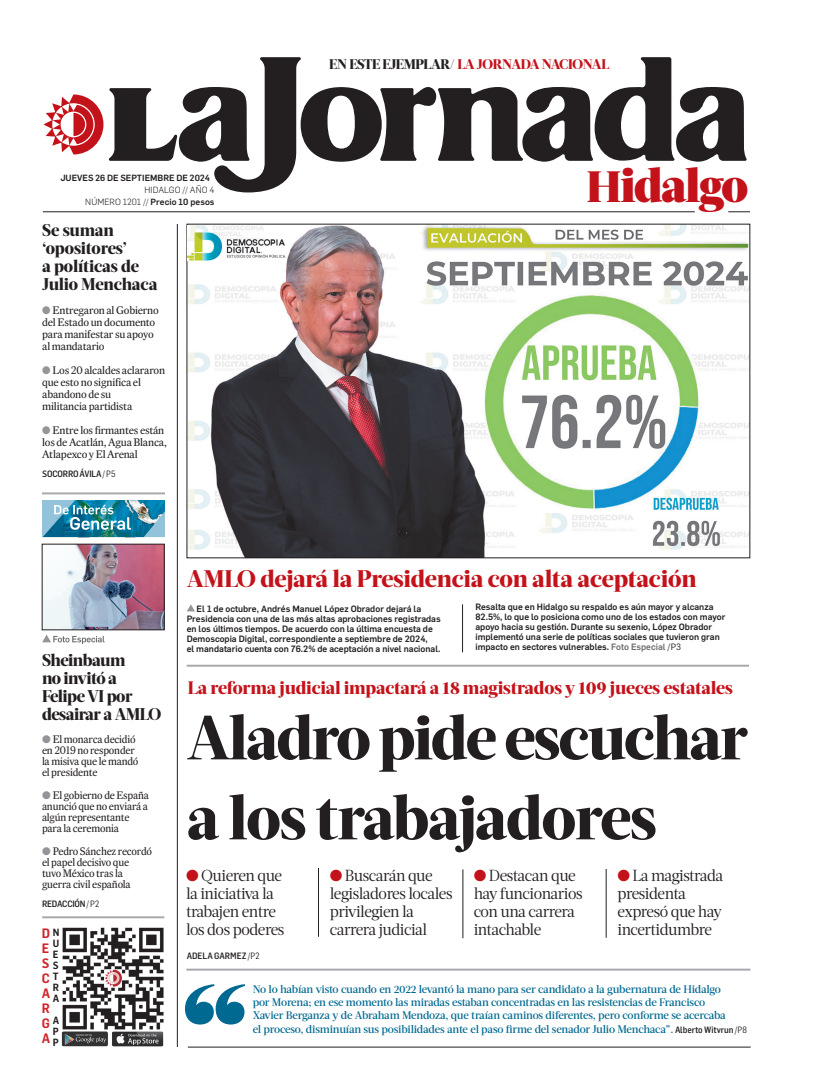
<style>
.page{position:relative;width:822px;height:1089px;background:#fff}
.page>*{position:absolute;margin:0;border:0;box-sizing:border-box;transform-origin:0 0}
.t1{font:800 62px/80px "Acta Headline";letter-spacing:-.03em;color:#231f20}
.t2{font:900 47.8px "Acta Headline";letter-spacing:-.03em;color:#c4121a}
.t3{font:800 24px "Acta Headline";letter-spacing:-.01em;color:#c4121a}
.t4{font:800 18px "Acta Headline";letter-spacing:-.01em;color:#c4121a}
.t5{font:800 17px/18px "Acta Headline";letter-spacing:-.025em;color:#231f20}
.t6{font:16px/18px "Acta Deck";letter-spacing:-.03em;color:#231f20;scale:.96 1}
.t7{font:800 13.9px "Acta Headline";letter-spacing:-.03em;color:#c4121a}
.t8{font:600 13.4px/15.1px "Flama Semicondensed";color:#d1232a;text-align:justify}
.t9{font:11px/11px "Expresso Tx";letter-spacing:-.02em;color:#231f20}
.t10{font:500 11px/13px "Acta Deck";letter-spacing:-.02em;color:#006991}
.t11{font:600 10.3px/11px "Flama Semicondensed";color:#231f20;text-align:justify}
.t12{font:500 9px/10px "Flama";color:#231f20}
.t13{font:500 9px "Flama Semicond";letter-spacing:-.02em;color:#231f20}
.t14{font:500 9px "Flama Semicond";color:#231f20}
.t15{font:300 8.8px/12px "Flama";letter-spacing:.01em;color:#231f20;text-align:right}
.t16{font:500 8.8px "Flama";color:#231f20}
.s1{font-weight:500}
.s2{color:#939598}
.s3{font-weight:400}
.s4{color:#231f20}
.s5{font-size:43.8px}
.s6{color:#6c6d70}
.s7{color:#c4121a}
.s8{font-family:"Flama Semicond";font-size:9px;color:#231f20}
.s9{font-family:"Flama Semicond";font-weight:400;font-size:9px;color:#231f20}
</style>
<div class="page">
<svg style="left:109px;top:57px;width:638px;height:135px"></svg>
<svg style="left:43px;top:94px;width:60px;height:60px"></svg>
<hr style="left:43px;top:212px;width:652px;height:1px;background:#231f20">
<svg style="left:728px;top:212px;width:22px;height:1px"></svg>
<hr style="left:42px;top:916px;width:122px;height:2px;background:#a8a9ad">
<hr style="left:42px;top:492px;width:123px;height:2px;background:#a8a9ad">
<hr style="left:177px;top:224px;width:1px;height:823px;background:#231f20">
<hr style="left:606px;top:869px;width:1px;height:69px;background:#231f20">
<hr style="left:463px;top:869px;width:1px;height:69px;background:#231f20">
<hr style="left:318px;top:868px;width:1px;height:69px;background:#231f20">
<img style="left:189px;top:226px;width:559px;height:330px">
<img style="left:188px;top:226px;width:99px;height:34px">
<svg style="left:187px;top:604px;width:8px;height:7px"></svg>
<hr style="left:187px;top:665px;width:562px;height:2px;background:#a8a9ad">
<img style="left:154px;top:928px;width:10px;height:101px">
<img style="left:63px;top:928px;width:91px;height:101px">
<img style="left:62px;top:1031px;width:101px;height:16px">
<hr style="left:188px;top:1047px;width:563px;height:1px;background:#231f20">
<svg style="left:185px;top:984px;width:60px;height:41px"></svg>
<hr style="left:186px;top:969px;width:564px;height:2px;background:#a8a9ad">
<img style="left:42px;top:500px;width:122px;height:38px">
<svg style="left:42px;top:635px;width:63px;height:9px"></svg>
<img style="left:44px;top:546px;width:118px;height:82px">
<div style="left:42px;top:544px;width:122px;height:86px;border:1px solid #231f20"></div>
<hr style="left:462px;top:604px;width:1px;height:48px;background:#231f20">
<p class="t16" style="left:60px;top:171px;width:151px">JUEVES 26 DE SEPTIEMBRE DE 2024</p>
<p class="t15" style="left:85px;top:183px;width:131px">HIDALGO // AÑO 4<br>NÚMERO 1201 // <span class="s1">Precio 10 pesos</span></p>
<h3 class="t5" style="left:42px;top:222px;width:117px">Se suman ‘opositores’<br>a políticas de<br>Julio Menchaca</h3>
<p class="t9" style="left:42px;top:304px;width:118px;line-height:12px"><span class="s2">●</span> Entregaron al Gobierno del Estado un documento para manifestar su apoyo al mandatario</p>
<p class="t9" style="left:42px;top:364px;width:124px;line-height:12px"><span class="s2">●</span> Los 20 alcaldes aclararon que esto no significa el abandono de su<br>militancia partidista</p>
<p class="t9" style="left:42px;top:424px;width:126px;line-height:12px"><span class="s2">●</span> Entre los firmantes están los de Acatlán, Agua Blanca,<br>Atlapexco y El Arenal</p>
<p class="t13" style="left:42px;top:468px;width:75px">SOCORRO ÁVILA <span class="s3">/ P5</span></p>
<h3 class="t7" style="left:329px;top:56px;width:282px"><span class="s4">EN ESTE EJEMPLAR/</span> LA JORNADA NACIONAL</h3>
<h2 class="t2" style="left:587px;top:157px;width:163px"><span class="s5">H</span>idalgo</h2>
<h3 class="t5" style="left:42px;top:652px;width:121px">Sheinbaum<br>no invitó a<br>Felipe VI por desairar a AMLO</h3>
<p class="t9" style="left:42px;top:734px;width:98px"><span class="s2">●</span> El monarca decidió en 2019 no responder la misiva que le mandó el presidente</p>
<p class="t9" style="left:42px;top:790px;width:108px"><span class="s2">●</span> El gobierno de España anunció que no enviará a algún representante para la ceremonia</p>
<p class="t9" style="left:42px;top:846px;width:112px"><span class="s2">●</span> Pedro Sánchez recordó el papel decisivo que<br>tuvo México tras la guerra civil española</p>
<p class="t13" style="left:42px;top:898px;width:59px">REDACCIÓN<span class="s3">/ P2</span></p>
<p class="t11" style="left:53px;top:926px;width:8px">N U E S T R A</p>
<p class="t11" style="left:53px;top:1014px;width:8px">A P P</p>
<h3 class="t8" style="left:42px;top:925px;width:10px">D E S C A R G A</h3>
<h3 class="t3" style="left:187px;top:564px;width:511px">AMLO dejará la Presidencia con alta aceptación</h3>
<p class="t12" style="left:187px;top:603px;width:256px;text-indent:10px">El 1 de octubre, Andrés Manuel López Obrador dejará la Presidencia con una de las más altas aprobaciones registradas en los últimos tiempos. De acuerdo con la última encuesta de Demoscopia Digital, correspondiente a septiembre de 2024,<br>el mandatario cuenta con 76.2% de aceptación a nivel nacional.</p>
<p class="t12" style="left:475px;top:602px;width:252px">Resalta que en Hidalgo su respaldo es aún mayor y alcanza 82.5%, lo que lo posiciona como uno de los estados con mayor apoyo hacia su gestión. Durante su sexenio, López Obrador implementó una serie de políticas sociales que tuvieron gran impacto en sectores vulnerables. <span class="s6">Foto Especial</span> <span class="s3">/P3</span></p>
<h3 class="t4" style="left:188px;top:677px;width:546px">La reforma judicial impactará a 18 magistrados y 109 jueces estatales</h3>
<h1 class="t1" style="left:187px;top:698px;width:563px">Aladro pide escuchar a los trabajadores</h1>
<h3 class="t6" style="left:186px;top:867px;width:104px"><span class="s7">●</span> Quieren que la iniciativa la trabajen entre los dos poderes</h3>
<h3 class="t6" style="left:330px;top:867px;width:129px"><span class="s7">●</span> Buscarán que legisladores locales privilegien la carrera judicial</h3>
<h3 class="t6" style="left:474px;top:867px;width:115px"><span class="s7">●</span> Destacan que hay funcionarios con una carrera intachable</h3>
<h3 class="t6" style="left:618px;top:867px;width:112px"><span class="s7">●</span> La magistrada presidenta expresó que hay incertidumbre</h3>
<p class="t14" style="left:187px;top:950px;width:74px">ADELA GARMEZ <span class="s3">/P2</span></p>
<p class="t10" style="left:253px;top:983px;width:475px">No lo habían visto cuando en 2022 levantó la mano para ser candidato a la gubernatura de Hidalgo por Morena; en ese momento las miradas estaban concentradas en las resistencias de Francisco<br>Xavier Berganza y de Abraham Mendoza, que traían caminos diferentes, pero conforme se acercaba</p>
<p class="t10" style="left:253px;top:1023px;width:496px">el proceso, disminuían sus posibilidades ante el paso firme del senador Julio Menchaca”. <span class="s8">Alberto Witvrun</span> <span class="s9">/P8</span></p>
</div>
